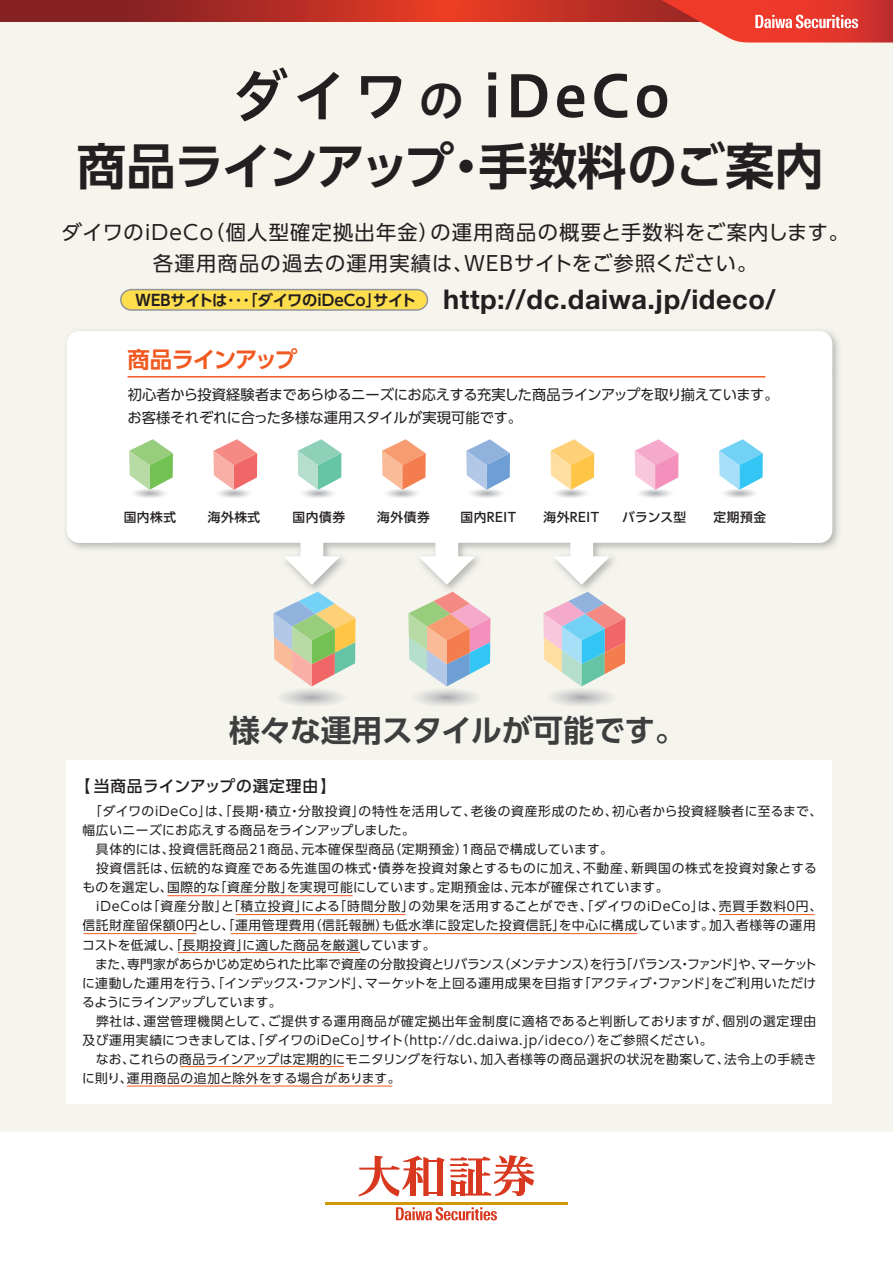
<style>
.page{position:relative;width:893px;height:1263px;background:#fff}
.page>*{position:absolute;margin:0;border:0;box-sizing:border-box;transform-origin:0 0}
.t1{font:57.3px "Hiragino UD Sans Std W6";letter-spacing:.06em;color:#231f20}
.t2{font:700 49.5px "UD Shin Go Pro De";letter-spacing:-.02em;color:#231f20}
.t3{font:700 30.75px "UD Shin Go Pro De";letter-spacing:-.01em;color:#3e3e3f}
.t4{font:700 27.15px "Helvetica Neue LT Std";letter-spacing:.02em;color:#231f20}
.t5{font:700 22.5px "UD Shin Go Pro De";letter-spacing:-.065em;color:#f15921}
.t6{font:20.25px/31px "UD Shin Go Pro";letter-spacing:.06em;color:#231f20;text-align:center}
.t7{font:500 15.75px "UD Shin Go Pro";letter-spacing:.05em;color:#231f20}
.t8{font:14.25px/22.5px "UD Shin Go Pro";letter-spacing:-.015em;color:#231f20}
.t9{font:12.75px/19px "UD Shin Go Pro";letter-spacing:.035em;color:#231f20}
.t10{font:500 12.75px "UD Shin Go Pro";letter-spacing:.04em;color:#231f20}
.s1{font-size:45.75px}
.s2{font-family:"UD Shin Go Pro De";font-size:15.3px}
</style>
<div class="page">
<div style="left:0;top:0;width:893px;height:1131px;background:#f5f4ed"></div>
<div style="left:121px;top:290px;width:306px;height:20px;background:#ffde4e;border-radius:10px"></div>
<div style="left:120px;top:289px;width:308px;height:22px;border:2px solid #939598;border-radius:10px"></div>
<img style="left:81px;top:330px;width:758px;height:40px">
<img style="left:793px;top:370px;width:46px;height:179px">
<svg style="left:553px;top:543px;width:57px;height:42px"></svg>
<svg style="left:418px;top:543px;width:57px;height:42px"></svg>
<svg style="left:283px;top:543px;width:57px;height:42px"></svg>
<div style="left:67px;top:331px;width:765px;height:212px;background:#fff;border-radius:13px"></div>
<hr style="left:128px;top:376px;width:637px;height:1px;background:#f15921">
<svg style="left:273px;top:592px;width:82px;height:94px"></svg>
<svg style="left:408px;top:592px;width:82px;height:94px"></svg>
<svg style="left:543px;top:592px;width:82px;height:94px"></svg>
<svg style="left:129px;top:439px;width:44px;height:51px"></svg>
<svg style="left:213px;top:439px;width:44px;height:51px"></svg>
<svg style="left:635px;top:439px;width:43px;height:51px"></svg>
<svg style="left:382px;top:439px;width:44px;height:51px"></svg>
<svg style="left:550px;top:439px;width:44px;height:51px"></svg>
<svg style="left:466px;top:439px;width:44px;height:51px"></svg>
<svg style="left:298px;top:439px;width:43px;height:51px"></svg>
<svg style="left:719px;top:439px;width:44px;height:51px"></svg>
<div style="left:67px;top:760px;width:765px;height:343px;background:#fff"></div>
<hr style="left:167px;top:895px;width:186px;height:1px;background:#f15921">
<hr style="left:236px;top:914px;width:169px;height:1px;background:#f15921">
<hr style="left:719px;top:914px;width:96px;height:1px;background:#f15921">
<hr style="left:83px;top:933px;width:113px;height:1px;background:#f15921">
<hr style="left:231px;top:933px;width:406px;height:1px;background:#f15921">
<hr style="left:178px;top:952px;width:182px;height:1px;background:#f15921">
<hr style="left:180px;top:1066px;width:164px;height:1px;background:#f15921">
<hr style="left:127px;top:1086px;width:265px;height:1px;background:#f15921">
<svg style="left:0;top:0;width:893px;height:43px"></svg>
<svg style="left:359px;top:1155px;width:175px;height:41px"></svg>
<hr style="left:325px;top:1202px;width:243px;height:2px;background:#d0990c">
<svg style="left:396px;top:1207px;width:101px;height:13px"></svg>
<h1 class="t1" style="left:231px;top:52px;width:441px">ダイワ<span class="s1">の</span> iDeCo</h1>
<h2 class="t2" style="left:77px;top:126px;width:749px">商品ラインアップ・手数料のご案内</h2>
<h3 class="t6" style="left:62px;top:216px;width:789px">ダイワのiDeCo（個人型確定拠出年金）の運用商品の概要と手数料をご案内します。各運用商品の過去の運用実績は、ＷＥＢサイトをご参照ください。</h3>
<h3 class="t4" style="left:136px;top:282px;width:641px"><span class="s2">ＷＥＢサイトは･･･「ダイワのiDeCo」サイト</span> http://dc.daiwa.jp/ideco/</h3>
<h3 class="t5" style="left:128px;top:342px;width:171px">商品ラインアップ</h3>
<p class="t8" style="left:128px;top:383px;width:653px">初心者から投資経験者まであらゆるニーズにお応えする充実した商品ラインアップを取り揃えています。お客様それぞれに合った多様な運用スタイルが実現可能です。</p>
<p class="t10" style="left:124px;top:507px;width:54px">国内株式</p>
<p class="t10" style="left:208px;top:507px;width:54px">海外株式</p>
<p class="t10" style="left:293px;top:507px;width:54px">国内債券</p>
<p class="t10" style="left:377px;top:507px;width:54px">海外債券</p>
<p class="t10" style="left:460px;top:507px;width:57px">国内REIT</p>
<p class="t10" style="left:543px;top:507px;width:57px">海外REIT</p>
<p class="t10" style="left:622px;top:507px;width:65px">バランス型</p>
<p class="t10" style="left:714px;top:507px;width:54px">定期預金</p>
<h3 class="t3" style="left:229px;top:705px;width:458px">様々な運用スタイルが可能です。</h3>
<p class="t7" style="left:75px;top:773px;width:263px">【当商品ラインアップの選定理由】</p>
<p class="t9" style="left:82px;top:801px;width:742px">　「ダイワのiDeCo」は、「長期・積立・分散投資」の特性を活用して、老後の資産形成のため、初心者から投資経験者に至るまで、幅広いニーズにお応えする商品をラインアップしました。<br>　具体的には、投資信託商品21商品、元本確保型商品（定期預金）１商品で構成しています。<br>　投資信託は、伝統的な資産である先進国の株式・債券を投資対象とするものに加え、不動産、新興国の株式を投資対象とするものを選定し、国際的な「資産分散」を実現可能にしています。定期預金は、元本が確保されています。<br>　iDeCoは「資産分散」と「積立投資」による「時間分散」の効果を活用することができ、「ダイワのiDeCo」は、売買手数料０円、信託財産留保額０円とし、「運用管理費用（信託報酬）も低水準に設定した投資信託」を中心に構成しています。加入者様等の運用コストを低減し、「長期投資」に適した商品を厳選しています。<br>　また、専門家があらかじめ定められた比率で資産の分散投資とリバランス（メンテナンス）を行う「バランス・ファンド」や、マーケットに連動した運用を行う、「インデックス・ファンド」、マーケットを上回る運用成果を目指す「アクティブ・ファンド」をご利用いただけるようにラインアップしています。<br>　弊社は、運営管理機関として、ご提供する運用商品が確定拠出年金制度に適格であると判断しておりますが、個別の選定理由及び運用実績につきましては、「ダイワのiDeCo」サイト（http：//dc.daiwa.jp/ideco/）をご参照ください。<br>　なお、これらの商品ラインアップは定期的にモニタリングを行ない、加入者様等の商品選択の状況を勘案して、法令上の手続きに則り、運用商品の追加と除外をする場合があります。</p>
</div>
